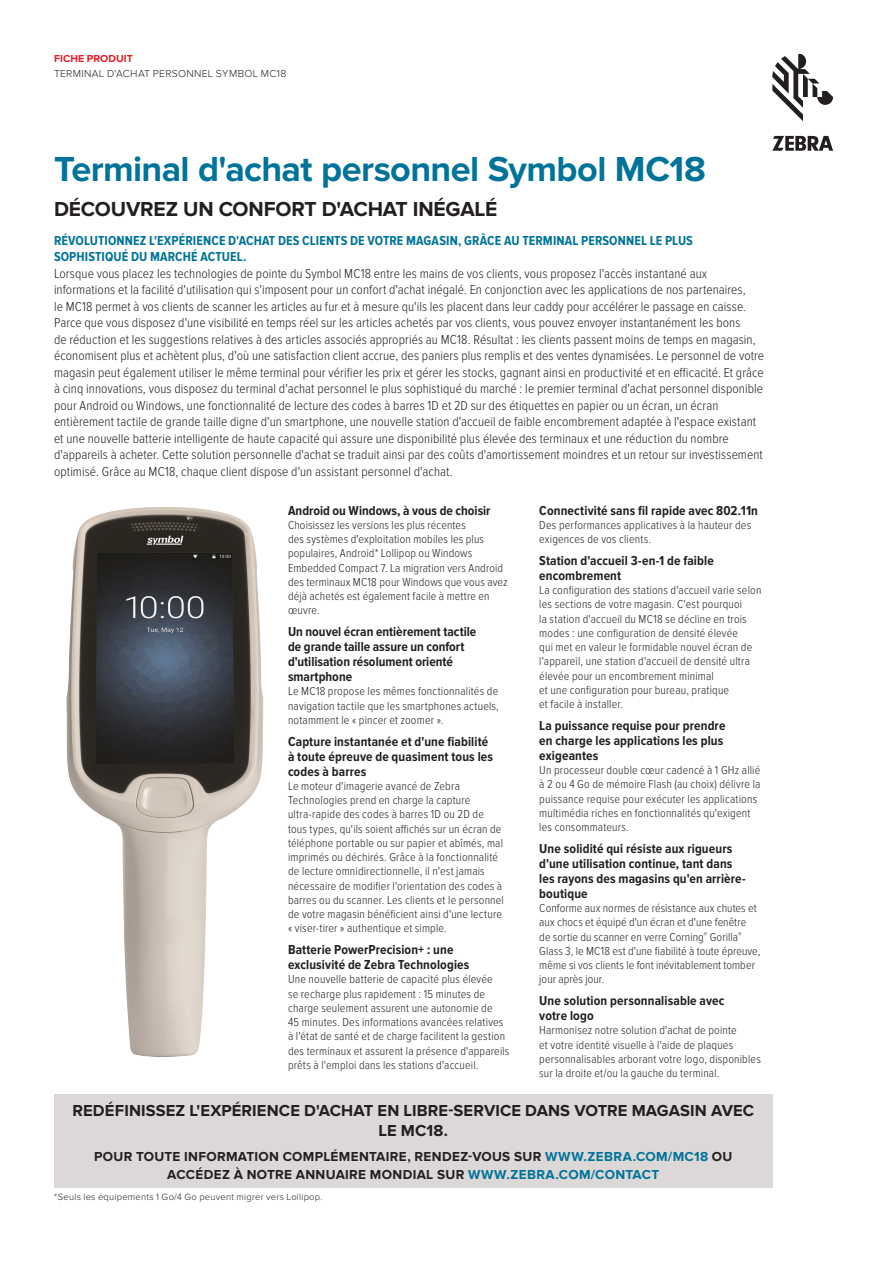
<style>
.page{position:relative;width:893px;height:1263px;background:#fff}
.page>*{position:absolute;margin:0;border:0;box-sizing:border-box;transform-origin:0 0}
.Title_Headline{font:700 36px "Proxima Nova";letter-spacing:-.015em;color:#007398}
.Title_Subhead{font:700 21px "Proxima Nova";letter-spacing:-.01em;color:#231f20}
.Callout_1{font:700 16.5px/19.5px "Proxima Nova";letter-spacing:.005em;color:#231f20;text-align:center}
.Intro_Body_Copy{font:300 13.5px/16.5px "Proxima Nova Cond";letter-spacing:.005em;color:#231f20}
.Heading_2{font:700 13.5px/15px "Proxima Nova Cond";letter-spacing:.01em;color:#231f20}
.Call_to_Action{font:700 13.5px/18px "Proxima Nova";letter-spacing:.025em;color:#231f20;text-align:center}
.Body_copy{font:300 12px/14.2px "Proxima Nova Cond";letter-spacing:.015em;color:#231f20}
.t1{font:300 10.5px "Proxima Nova";letter-spacing:.03em;color:#231f20}
.t2{font:700 10.5px "Proxima Nova";letter-spacing:.01em;color:#e51a23}
.Signature_Boilerplat{font:300 9.45px "Proxima Nova";letter-spacing:.025em;color:#231f20}
.s1{font-weight:700;color:#007398}
.s2{color:#007398}
</style>
<div class="page">
<div style="left:54px;top:1094px;width:718px;height:94px;background:#dcd8d7"></div>
<svg style="left:772px;top:54px;width:61px;height:67px"></svg>
<svg style="left:772px;top:136px;width:61px;height:15px"></svg>
<img style="left:66px;top:507px;width:197px;height:550px">
<p class="t2" style="left:54px;top:53px;width:80px">FICHE PRODUIT</p>
<p class="t1" style="left:54px;top:67px;width:234px">TERMINAL D'ACHAT PERSONNEL SYMBOL MC18</p>
<p class="Title_Headline" style="left:54px;top:149px;width:653px">Terminal d'achat personnel Symbol MC18</p>
<p class="Title_Subhead" style="left:54px;top:197px;width:445px">DÉCOUVREZ UN CONFORT D'ACHAT INÉGALÉ</p>
<p class="Intro_Body_Copy" style="left:54px;top:232px;width:712px"><span class="s1">RÉVOLUTIONNEZ L'EXPÉRIENCE D'ACHAT DES CLIENTS DE VOTRE MAGASIN, GRÂCE AU TERMINAL PERSONNEL LE PLUS SOPHISTIQUÉ DU MARCHÉ ACTUEL.<br></span>Lorsque vous placez les technologies de pointe du Symbol MC18 entre les mains de vos clients, vous proposez l'accès instantané aux informations et la facilité d'utilisation qui s'imposent pour un confort d'achat inégalé. En conjonction avec les applications de nos partenaires,<br>le MC18 permet à vos clients de scanner les articles au fur et à mesure qu'ils les placent dans leur caddy pour accélérer le passage en caisse.<br>Parce que vous disposez d'une visibilité en temps réel sur les articles achetés par vos clients, vous pouvez envoyer instantanément les bons<br>de réduction et les suggestions relatives à des articles associés appropriés au MC18. Résultat : les clients passent moins de temps en magasin, économisent plus et achètent plus, d'où une satisfaction client accrue, des paniers plus remplis et des ventes dynamisées. Le personnel de votre magasin peut également utiliser le même terminal pour vérifier les prix et gérer les stocks, gagnant ainsi en productivité et en efficacité. Et grâce à cinq innovations, vous disposez du terminal d'achat personnel le plus sophistiqué du marché : le premier terminal d'achat personnel disponible pour Android ou Windows, une fonctionnalité de lecture des codes à barres 1D et 2D sur des étiquettes en papier ou un écran, un écran entièrement tactile de grande taille digne d'un smartphone, une nouvelle station d'accueil de faible encombrement adaptée à l'espace existant et une nouvelle batterie intelligente de haute capacité qui assure une disponibilité plus élevée des terminaux et une réduction du nombre d'appareils à acheter. Cette solution personnelle d'achat se traduit ainsi par des coûts d'amortissement moindres et un retour sur investissement optimisé. Grâce au MC18, chaque client dispose d'un assistant personnel d'achat.</p>
<p class="Heading_2" style="left:288px;top:503px;width:204px">Android ou Windows, à vous de choisir</p>
<p class="Body_copy" style="left:288px;top:518px;width:221px">Choisissez les versions les plus récentes<br>des systèmes d'exploitation mobiles les plus populaires, Android* Lollipop ou Windows Embedded Compact 7. La migration vers Android des terminaux MC18 pour Windows que vous avez déjà achetés est également facile à mettre en œuvre.</p>
<p class="Heading_2" style="left:288px;top:624px;width:190px">Un nouvel écran entièrement tactile de grande taille assure un confort d'utilisation résolument orienté smartphone</p>
<p class="Body_copy" style="left:288px;top:684px;width:212px;text-align:justify">Le MC18 propose les mêmes fonctionnalités de navigation tactile que les smartphones actuels, notamment le « pincer et zoomer ».</p>
<p class="Heading_2" style="left:288px;top:734px;width:207px">Capture instantanée et d'une fiabilité à toute épreuve de quasiment tous les codes à barres</p>
<p class="Body_copy" style="left:288px;top:779px;width:217px">Le moteur d'imagerie avancé de Zebra Technologies prend en charge la capture ultra-rapide des codes à barres 1D ou 2D de tous types, qu'ils soient affichés sur un écran de téléphone portable ou sur papier et abîmés, mal imprimés ou déchirés. Grâce à la fonctionnalité de lecture omnidirectionnelle, il n'est jamais nécessaire de modifier l'orientation des codes à barres ou du scanner. Les clients et le personnel de votre magasin bénéficient ainsi d'une lecture « viser-tirer » authentique et simple.</p>
<p class="Heading_2" style="left:288px;top:942px;width:183px">Batterie PowerPrecision+ : une exclusivité de Zebra Technologies</p>
<p class="Body_copy" style="left:288px;top:972px;width:223px">Une nouvelle batterie de capacité plus élevée<br>se recharge plus rapidement : 15 minutes de charge seulement assurent une autonomie de<br>45 minutes. Des informations avancées relatives à l'état de santé et de charge facilitent la gestion des terminaux et assurent la présence d'appareils prêts à l'emploi dans les stations d'accueil.</p>
<p class="Heading_2" style="left:539px;top:503px;width:220px">Connectivité sans fil rapide avec 802.11n</p>
<p class="Body_copy" style="left:539px;top:518px;width:213px">Des performances applicatives à la hauteur des exigences de vos clients.</p>
<p class="Heading_2" style="left:539px;top:553px;width:176px">Station d'accueil 3-en-1 de faible encombrement</p>
<p class="Body_copy" style="left:539px;top:583px;width:224px">La configuration des stations d'accueil varie selon les sections de votre magasin. C'est pourquoi<br>la station d'accueil du MC18 se décline en trois modes : une configuration de densité élevée<br>qui met en valeur le formidable nouvel écran de l'appareil, une station d'accueil de densité ultra élevée pour un encombrement minimal<br>et une configuration pour bureau, pratique<br>et facile à installer.</p>
<p class="Heading_2" style="left:539px;top:718px;width:188px">La puissance requise pour prendre en charge les applications les plus exigeantes</p>
<p class="Body_copy" style="left:539px;top:763px;width:223px">Un processeur double cœur cadencé à 1 GHz allié à 2 ou 4 Go de mémoire Flash (au choix) délivre la puissance requise pour exécuter les applications multimédia riches en fonctionnalités qu'exigent les consommateurs.</p>
<p class="Heading_2" style="left:539px;top:841px;width:208px">Une solidité qui résiste aux rigueurs d'une utilisation continue, tant dans les rayons des magasins qu'en arrière&shy;boutique</p>
<p class="Body_copy" style="left:539px;top:901px;width:223px">Conforme aux normes de résistance aux chutes et aux chocs et équipé d'un écran et d'une fenêtre de sortie du scanner en verre Corning<sup>®</sup> Gorilla<sup>® </sup>Glass 3, le MC18 est d'une fiabilité à toute épreuve, même si vos clients le font inévitablement tomber jour après jour.</p>
<p class="Heading_2" style="left:539px;top:993px;width:187px">Une solution personnalisable avec votre logo</p>
<p class="Body_copy" style="left:539px;top:1023px;width:223px">Harmonisez notre solution d'achat de pointe<br>et votre identité visuelle à l'aide de plaques personnalisables arborant votre logo, disponibles sur la droite et/ou la gauche du terminal.</p>
<p class="Callout_1" style="left:72px;top:1101px;width:683px">REDÉFINISSEZ L'EXPÉRIENCE D'ACHAT EN LIBRE-SERVICE DANS VOTRE MAGASIN AVEC<br>LE MC18.</p>
<p class="Call_to_Action" style="left:94px;top:1147px;width:640px">POUR TOUTE INFORMATION COMPLÉMENTAIRE, RENDEZ-VOUS SUR <span class="s2">WWW.ZEBRA.COM/MC18</span> OU<br>ACCÉDEZ À NOTRE ANNUAIRE MONDIAL SUR <span class="s2">WWW.ZEBRA.COM/CONTACT</span></p>
<p class="Signature_Boilerplat" style="left:54px;top:1191px;width:270px">*Seuls les équipements 1 Go/4 Go peuvent migrer vers Lollipop.</p>
</div>
